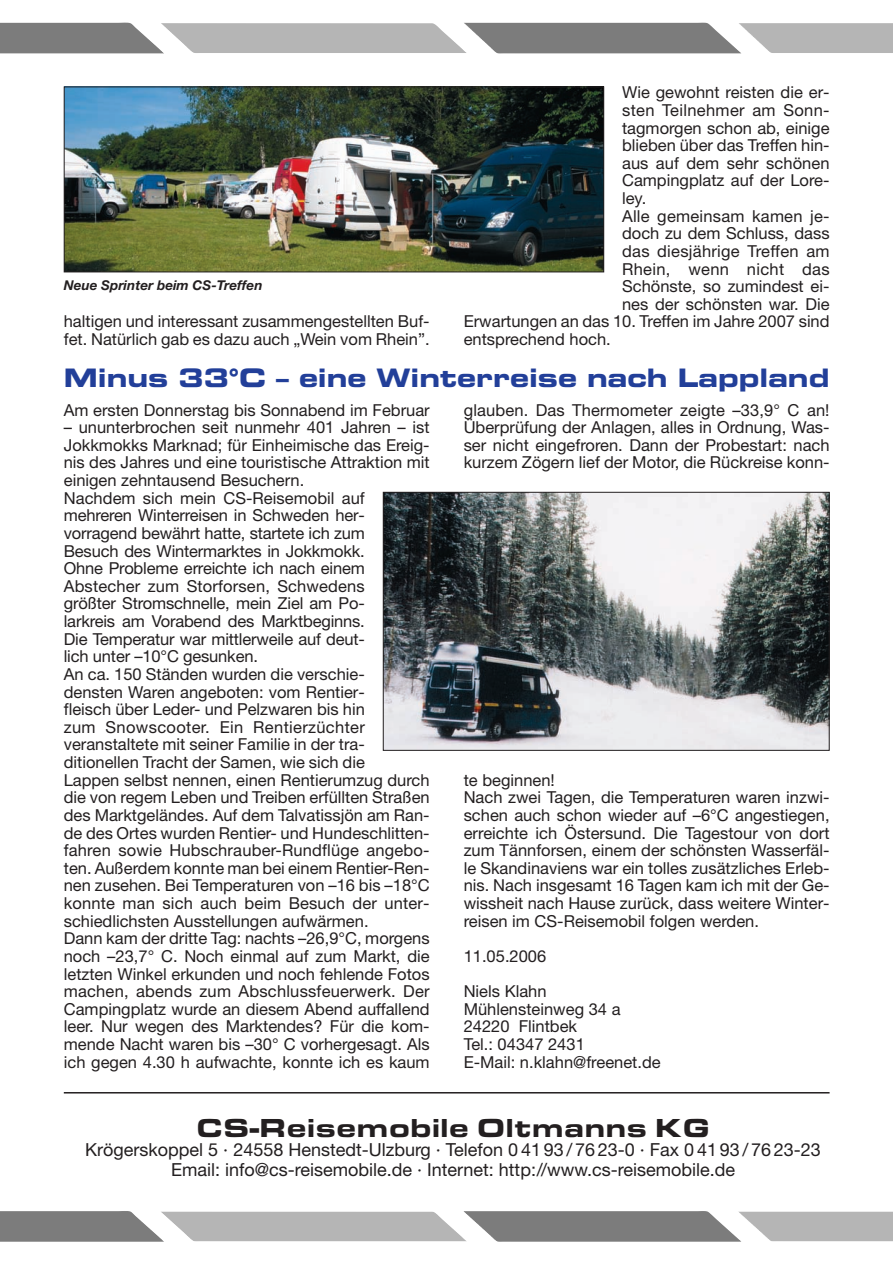
<style>
.page{position:relative;width:893px;height:1263px;background:#fff}
.page>*{position:absolute;margin:0;border:0;box-sizing:border-box;transform-origin:0 0}
.t1{font:27px "Eurostile Extended Black DTC";color:#231f20}
.t2{font:25.5px "Eurostile Bold Extended Two";color:#223f99}
.t3{font:18px/19.5px "Helvetica Neue";color:#231f20;text-align:center}
.t4{font:16.5px/17.7px "Helvetica Neue";color:#231f20}
.t5{font:16.5px "Helvetica Neue";letter-spacing:.02em;color:#231f20}
.t6{font:italic 700 13.5px "Helvetica Neue";color:#231f20}
</style>
<div class="page">
<img style="left:0;top:23px;width:892px;height:31px">
<img style="left:0;top:1211px;width:892px;height:31px">
<hr style="left:64px;top:1092px;width:765px;height:2px;background:#231f20">
<img style="left:385px;top:494px;width:442px;height:255px">
<div style="left:383px;top:492px;width:446px;height:259px;border:1px solid #231f20"></div>
<img style="left:66px;top:89px;width:536px;height:181px">
<div style="left:64px;top:87px;width:540px;height:185px;border:1px solid #231f20"></div>
<p class="t6" style="left:64px;top:280px;width:200px">Neue Sprinter beim CS-Treffen</p>
<p class="t4" style="left:64px;top:314px;width:367px">haltigen und interessant zusammengestellten Buf&shy;fet. Natürlich gab es dazu auch „Wein vom Rhein”.</p>
<p class="t4" style="left:622px;top:85px;width:209px">Wie gewohnt reisten die er-</p>
<p class="t5" style="left:622px;top:104px;width:209px">sten Teilnehmer am Sonn-</p>
<p class="t4" style="left:622px;top:120px;width:209px">tagmorgen schon ab, einige</p>
<p class="t4" style="left:622px;top:138px;width:209px">blieben über das Treffen hin-</p>
<p class="t4" style="left:622px;top:156px;width:209px">aus auf dem sehr schönen</p>
<p class="t4" style="left:622px;top:173px;width:209px">Campingplatz auf der Lore-</p>
<p class="t4" style="left:622px;top:191px;width:26px">ley.</p>
<p class="t4" style="left:622px;top:209px;width:209px">Alle gemeinsam kamen je-</p>
<p class="t4" style="left:622px;top:226px;width:209px">doch zu dem Schluss, dass</p>
<p class="t4" style="left:622px;top:244px;width:209px">das diesjährige Treffen am</p>
<p class="t5" style="left:622px;top:263px;width:209px">Rhein, wenn nicht das</p>
<p class="t4" style="left:622px;top:279px;width:209px">Schönste, so zumindest ei-</p>
<p class="t4" style="left:622px;top:297px;width:209px">nes der schönsten war. Die</p>
<p class="t4" style="left:463px;top:314px;width:367px">Erwartungen an das 10. Treffen im Jahre 2007 sind</p>
<p class="t4" style="left:463px;top:332px;width:149px">entsprechend hoch.</p>
<h2 class="t2" style="left:64px;top:369px;width:767px">Minus 33°C – eine Winterreise nach Lappland</h2>
<p class="t4" style="left:64px;top:402px;width:367px">Am ersten Donnerstag bis Sonnabend im Februar</p>
<p class="t4" style="left:64px;top:420px;width:367px">– ununterbrochen seit nunmehr 401 Jahren – ist Jokkmokks Marknad; für Einheimische das Ereig&shy;nis des Jahres und eine touristische Attraktion mit einigen zehntausend Besuchern.<br>Nachdem sich mein CS-Reisemobil auf mehreren Winterreisen in Schweden her&shy;vorragend bewährt hatte, startete ich zum<br>Besuch des Wintermarktes in Jokkmokk.<br>Ohne Probleme erreichte ich nach einem Abstecher zum Storforsen, Schwedens<br>größter Stromschnelle, mein Ziel am Po-<br>larkreis am Vorabend des Marktbeginns.<br>Die Temperatur war mittlerweile auf deut-<br>lich unter –10°C gesunken.<br>An ca. 150 Ständen wurden die verschie-<br>densten Waren angeboten: vom Rentier-<br>fleisch über Leder- und Pelzwaren bis hin<br>zum Snowscooter. Ein Rentierzüchter veranstaltete mit seiner Familie in der tra&shy;ditionellen Tracht der Samen, wie sich die<br>Lappen selbst nennen, einen Rentierumzug durch die von regem Leben und Treiben erfüllten Straßen des Marktgeländes. Auf dem Talvatissjön am Ran&shy;de des Ortes wurden Rentier- und Hundeschlitten&shy;fahren sowie Hubschrauber-Rundflüge angebo&shy;ten. Außerdem konnte man bei einem Rentier-Ren&shy;nen zusehen. Bei Temperaturen von –16 bis –18°C konnte man sich auch beim Besuch der unter&shy;schiedlichsten Ausstellungen aufwärmen.<br>Dann kam der dritte Tag: nachts –26,9°C, morgens noch –23,7° C. Noch einmal auf zum Markt, die letzten Winkel erkunden und noch fehlende Fotos machen, abends zum Abschlussfeuerwerk. Der Campingplatz wurde an diesem Abend auffallend leer. Nur wegen des Marktendes? Für die kom&shy;mende Nacht waren bis –30° C vorhergesagt. Als ich gegen 4.30 h aufwachte, konnte ich es kaum</p>
<p class="t4" style="left:463px;top:402px;width:367px;text-align:justify">glauben. Das Thermometer zeigte –33,9° C an!<br>Überprüfung der Anlagen, alles in Ordnung, Was&shy;ser nicht eingefroren. Dann der Probestart: nach kurzem Zögern lief der Motor, die Rückreise konn-</p>
<p class="t4" style="left:463px;top:773px;width:367px">te beginnen!<br>Nach zwei Tagen, die Temperaturen waren inzwi&shy;schen auch schon wieder auf –6°C angestiegen, erreichte ich Östersund. Die Tagestour von dort zum Tännforsen, einem der schönsten Wasserfäl&shy;le Skandinaviens war ein tolles zusätzliches Erleb&shy;nis. Nach insgesamt 16 Tagen kam ich mit der Ge&shy;wissheit nach Hause zurück, dass weitere Winter&shy;reisen im CS-Reisemobil folgen werden.</p>
<p class="t4" style="left:463px;top:940px;width:84px;line-height:35.2px">11.05.2006<br>Niels Klahn</p>
<p class="t4" style="left:463px;top:1002px;width:198px">Mühlensteinweg 34 a<br>24220 Flintbek<br>Tel.: 04347 2431<br>E-Mail: n.klahn@freenet.de</p>
<h1 class="t1" style="left:196px;top:1117px;width:515px">CS-Reisemobile Oltmanns KG</h1>
<p class="t3" style="left:85px;top:1142px;width:737px">Krögerskoppel 5 · 24558 Henstedt-Ulzburg · Telefon 0 41 93 / 76 23-0 · Fax 0 41 93 / 76 23-23<br>Email: info@cs-reisemobile.de · Internet: http://www.cs-reisemobile.de</p>
</div>
